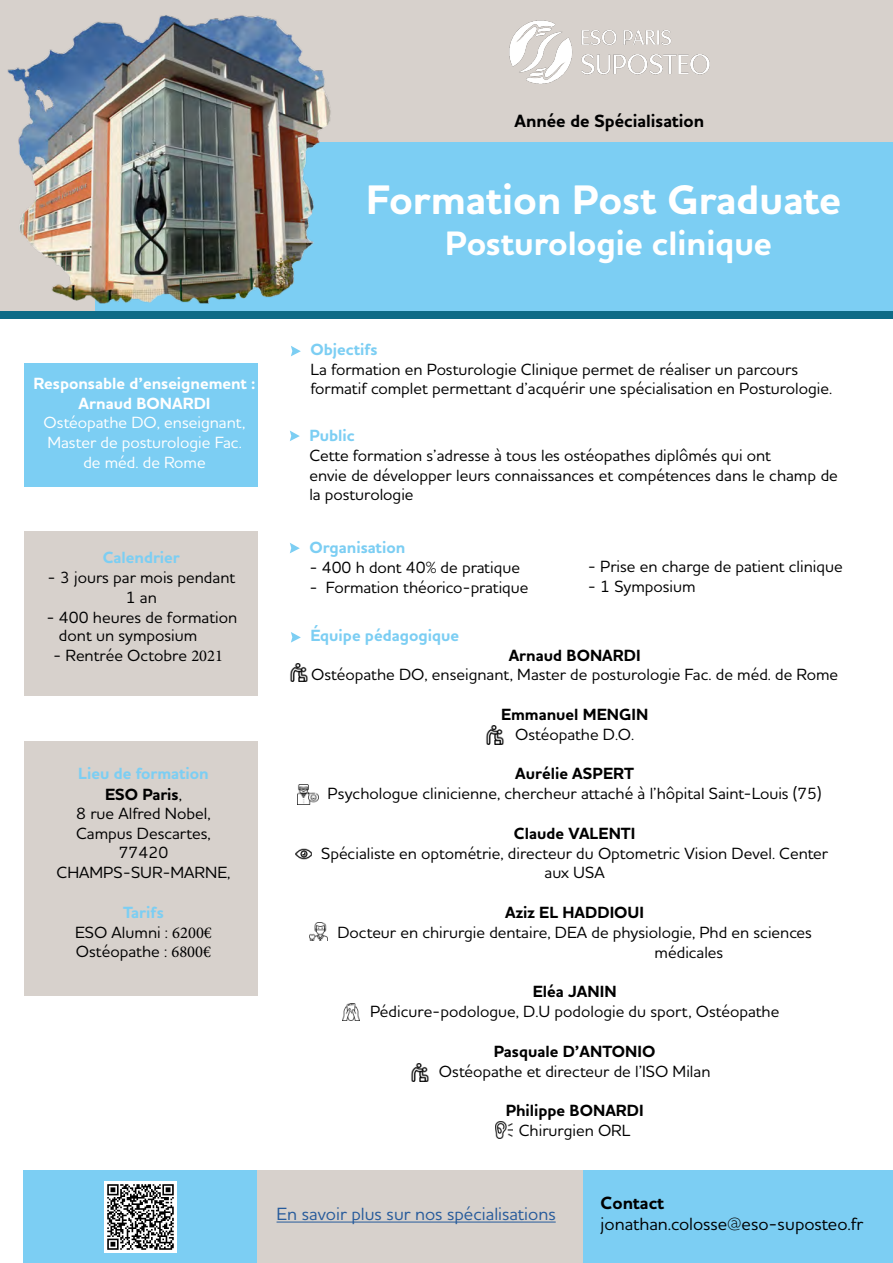
<style>
.page{position:relative;width:893px;height:1263px;background:#fff}
.page>*{position:absolute;margin:0;border:0;box-sizing:border-box;transform-origin:0 0}
.t1{font:700 42px "Houschka Pro";color:#fff}
.t2{font:700 34.5px "Houschka Pro";color:#fff}
.t3{font:500 18px "Houschka Pro";color:#275b9b}
.t4{font:500 18px "Houschka Pro";color:#000}
.t5{font:700 18px "Houschka Pro";color:#000}
.t6{font:500 16.5px/19.8px "Houschka Pro";color:#000}
.t7{font:700 16.5px "Houschka Pro";color:#000}
.t8{font:500 16.5px/19.8px "Houschka Pro";color:#fff;text-align:center}
.t9{font:700 16.5px "Houschka Pro";color:#7ccef3}
.t10{font:700 16.5px/19.8px "Houschka Pro";color:#fff;text-align:center}
.s1{font-family:"Minion Pro";font-weight:400}
.s2{font-weight:700;color:#7ccef3}
.s3{font-weight:700}
</style>
<div class="page">
<div style="left:0;top:0;width:893px;height:312px;background:#d7d1cc"></div>
<div style="left:96px;top:142px;width:797px;height:170px;background:#7ccef3"></div>
<div style="left:0;top:312px;width:893px;height:7px;background:#0d6b87"></div>
<div style="left:23px;top:1171px;width:870px;height:92px;background:#7ccef3"></div>
<div style="left:24px;top:364px;width:234px;height:123px;background:#7ccef3"></div>
<div style="left:24px;top:531px;width:234px;height:165px;background:#d7d1cc"></div>
<div style="left:24px;top:741px;width:234px;height:254px;background:#d7d1cc"></div>
<div style="left:257px;top:1171px;width:326px;height:92px;background:#d7d1cc"></div>
<img style="left:509px;top:20px;width:201px;height:64px">
<svg style="left:291px;top:346px;width:10px;height:10px"></svg>
<svg style="left:290px;top:431px;width:10px;height:10px"></svg>
<svg style="left:290px;top:543px;width:10px;height:10px"></svg>
<svg style="left:291px;top:632px;width:10px;height:10px"></svg>
<img style="left:105px;top:1181px;width:71px;height:71px">
<img style="left:290px;top:663px;width:18px;height:19px">
<img style="left:411px;top:1063px;width:18px;height:18px">
<img style="left:486px;top:726px;width:18px;height:18px">
<img style="left:342px;top:1003px;width:18px;height:17px">
<img style="left:309px;top:923px;width:19px;height:18px">
<img style="left:298px;top:784px;width:21px;height:21px">
<img style="left:495px;top:1121px;width:18px;height:17px">
<img style="left:296px;top:848px;width:15px;height:12px">
<hr style="left:277px;top:1221px;width:279px;height:1px;background:#275b9b">
<img style="left:0;top:15px;width:337px;height:297px">
<p class="t5" style="left:515px;top:109px;width:191px">Année de Spécialisation</p>
<h1 class="t1" style="left:366px;top:172px;width:477px">Formation Post Graduate</h1>
<h2 class="t2" style="left:445px;top:221px;width:329px">Posturologie clinique</h2>
<p class="t10" style="left:34px;top:374px;width:223px">Responsable d’enseignement :<br>Arnaud BONARDI</p>
<p class="t8" style="left:44px;top:413px;width:203px">Ostéopathe DO, enseignant,<br>Master de posturologie Fac. de méd. de Rome</p>
<p class="t9" style="left:103px;top:547px;width:79px">Calendrier</p>
<p class="t6" style="left:48px;top:567px;width:189px;text-align:center">- 3 jours par mois pendant<br>1 an</p>
<p class="t6" style="left:59px;top:607px;width:180px;line-height:18.6px;text-indent:-12px">- 400 heures de formation dont un symposium</p>
<p class="t6" style="left:53px;top:645px;width:171px">- Rentrée Octobre <span class="s1">2021</span></p>
<p class="t6" style="left:56px;top:763px;width:176px;text-align:center"><span class="s2">Lieu de formation<br></span><span class="s3">ESO Paris</span>,<br>8 rue Alfred Nobel,<br>Campus Descartes,<br>77420<br>CHAMPS-SUR-MARNE,</p>
<p class="t6" style="left:75px;top:902px;width:138px;text-align:center"><span class="s2">Tarifs<br></span>ESO Alumni : <span class="s1">6200€<br></span>Ostéopathe : <span class="s1">6800€</span></p>
<p class="t9" style="left:310px;top:339px;width:69px">Objectifs</p>
<p class="t6" style="left:310px;top:359px;width:523px">La formation en Posturologie Clinique permet de réaliser un parcours formatif complet permettant d’acquérir une spécialisation en Posturologie.</p>
<p class="t9" style="left:309px;top:425px;width:47px">Public</p>
<p class="t6" style="left:309px;top:445px;width:530px">Cette formation s’adresse à tous les ostéopathes diplômés qui ont<br>envie de développer leurs connaissances et compétences dans le champ de la posturologie</p>
<p class="t9" style="left:309px;top:537px;width:97px">Organisation</p>
<p class="t6" style="left:309px;top:557px;width:212px">- 400 h dont 40% de pratique</p>
<p class="t6" style="left:309px;top:577px;width:221px">- Formation théorico-pratique</p>
<p class="t9" style="left:310px;top:624px;width:150px">Équipe pédagogique</p>
<p class="t7" style="left:509px;top:644px;width:133px">Arnaud BONARDI</p>
<p class="t6" style="left:311px;top:664px;width:528px">Ostéopathe DO, enseignant, Master de posturologie Fac. de méd. de Rome</p>
<p class="t7" style="left:501px;top:704px;width:149px">Emmanuel MENGIN</p>
<p class="t6" style="left:515px;top:724px;width:120px">Ostéopathe D.O.</p>
<p class="t7" style="left:515px;top:763px;width:120px">Aurélie ASPERT</p>
<p class="t6" style="left:328px;top:783px;width:496px">Psychologue clinicienne, chercheur attaché à l’hôpital Saint-Louis (75)</p>
<p class="t7" style="left:514px;top:822px;width:123px">Claude VALENTI</p>
<p class="t6" style="left:321px;top:843px;width:508px;text-align:center">Spécialiste en optométrie, directeur du Optometric Vision Devel. Center aux USA</p>
<p class="t7" style="left:505px;top:902px;width:140px">Aziz EL HADDIOUI</p>
<p class="t6" style="left:655px;top:922px;width:159px;text-indent:-317px">Docteur en chirurgie dentaire, DEA de physiologie, Phd en sciences médicales</p>
<p class="t7" style="left:533px;top:981px;width:85px">Eléa JANIN</p>
<p class="t6" style="left:370px;top:1001px;width:411px">Pédicure-podologue, D.U podologie du sport, Ostéopathe</p>
<p class="t7" style="left:494px;top:1040px;width:163px">Pasquale D’ANTONIO</p>
<p class="t6" style="left:439px;top:1060px;width:273px">Ostéopathe et directeur de l’ISO Milan</p>
<p class="t7" style="left:506px;top:1100px;width:140px">Philippe BONARDI</p>
<p class="t6" style="left:519px;top:1120px;width:113px">Chirurgien ORL</p>
<p class="t6" style="left:588px;top:556px;width:256px">- Prise en charge de patient clinique</p>
<p class="t6" style="left:588px;top:576px;width:109px">- 1 Symposium</p>
<p class="t3" style="left:277px;top:1203px;width:281px">En savoir plus sur nos spécialisations</p>
<p class="t5" style="left:601px;top:1191px;width:65px">Contact</p>
<p class="t4" style="left:601px;top:1212px;width:264px">jonathan.colosse@eso-suposteo.fr</p>
</div>
